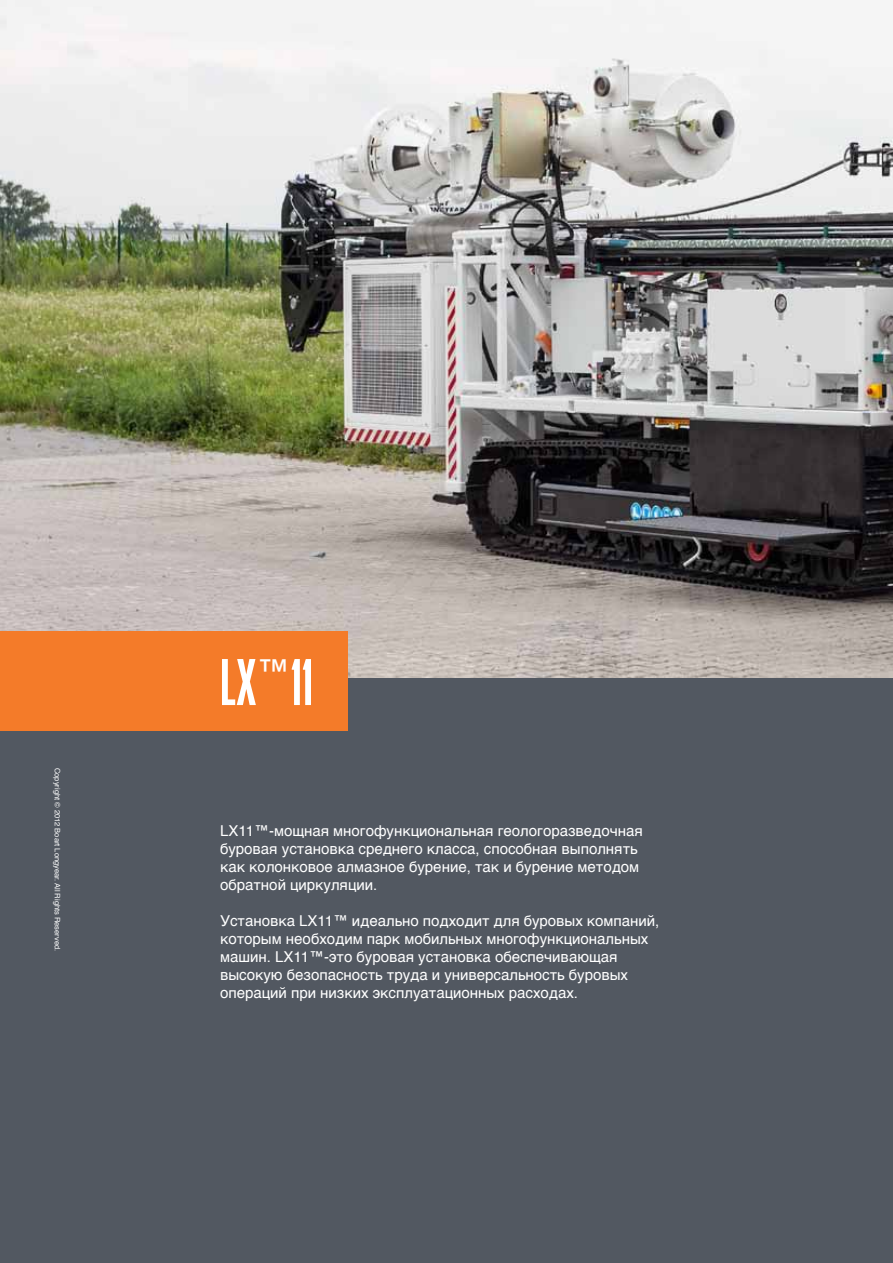
<style>
.page{position:relative;width:893px;height:1263px;background:#fff}
.page>*{position:absolute;margin:0;border:0;box-sizing:border-box;transform-origin:0 0}
.t1{font:700 condensed 60.3px "Agency FB";color:#fff}
.t2{font:15px/18px "Helvetica";color:#fff}
.t3{font:7.5px "Helvetica";color:#fff}
</style>
<div class="page">
<img style="left:0;top:0;width:893px;height:678px">
<div style="left:0;top:678px;width:893px;height:585px;background:#525861"></div>
<div style="left:0;top:631px;width:348px;height:99px;background:#f47b29"></div>
<p class="t3" style="left:63px;top:768px;width:185px;rotate:90deg">Copyright © 2012 Boart Longyear. All Rights Reserved.</p>
<h1 class="t1" style="left:220px;top:647px;width:94px">LX<sup>™</sup>11</h1>
<p class="t2" style="left:220px;top:822px;width:424px">LX11™-мощная многофункциональная геологоразведочная буровая установка среднего класса, способная выполнять как колонковое алмазное бурение, так и бурение методом обратной циркуляции.</p>
<p class="t2" style="left:220px;top:912px;width:441px">Установка LX11™ идеально подходит для буровых компаний, которым необходим парк мобильных многофункциональных машин. LX11™-это буровая установка обеспечивающая высокую безопасность труда и универсальность буровых операций при низких эксплуатационных расходах.</p>
</div>
